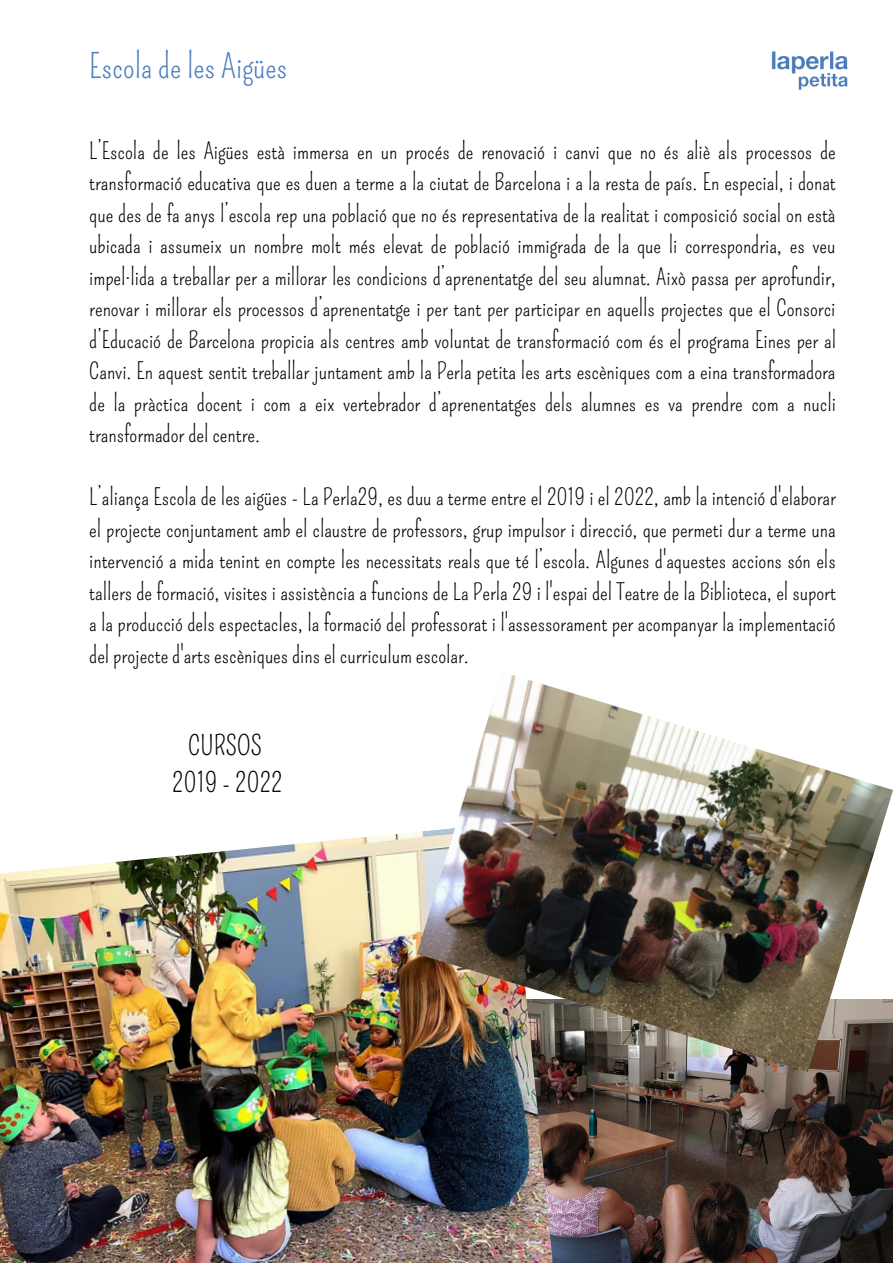
<style>
.page{position:relative;width:893px;height:1264px;background:#fff}
.page>*{position:absolute;margin:0;border:0;box-sizing:border-box;transform-origin:0 0}
.t1{font:33px "Pompiere";color:#4b7dbc}
.t2{font:26.85px/36.9px "Pompiere";color:#000;text-align:center}
.t3{font:22.5px/31.5px "Pompiere";color:#000;text-align:justify}
</style>
<div class="page">
<img style="left:771px;top:51px;width:77px;height:39px">
<img style="left:552px;top:1072px;width:340px;height:190px">
<img style="left:0;top:832px;width:552px;height:430px">
<img style="left:417px;top:675px;width:475px;height:397px">
<h1 class="t1" style="left:89px;top:47px;width:199px">Escola de les Aigües</h1>
<p class="t3" style="left:89px;top:136px;width:748px">L’Escola de les Aigües està immersa en un procés de renovació i canvi que no és aliè als processos de transformació educativa que es duen a terme a la ciutat de Barcelona i a la resta de país. En especial, i donat que des de fa anys l’escola rep una població que no és representativa de la realitat i composició social on està ubicada i assumeix un nombre molt més elevat de població immigrada de la que li correspondria, es veu impel·lida a treballar per a millorar les condicions d’aprenentatge del seu alumnat. Això passa per aprofundir, renovar i millorar els processos d’aprenentatge i per tant per participar en aquells projectes que el Consorci d’Educació de Barcelona propicia als centres amb voluntat de transformació com és el programa Eines per al Canvi. En aquest sentit treballar juntament amb la Perla petita les arts escèniques com a eina transformadora de la pràctica docent i com a eix vertebrador d’aprenentatges dels alumnes es va prendre com a nucli transformador del centre.</p>
<p class="t3" style="left:89px;top:482px;width:748px">L’aliança Escola de les aigües - La Perla29, es duu a terme entre el 2019 i el 2022, amb la intenció d'elaborar el projecte conjuntament amb el claustre de professors, grup impulsor i direcció, que permeti dur a terme una intervenció a mida tenint en compte les necessitats reals que té l’escola. Algunes d'aquestes accions són els tallers de formació, visites i assistència a funcions de La Perla 29 i l'espai del Teatre de la Biblioteca, el suport a la producció dels espectacles, la formació del professorat i l'assessorament per acompanyar la implementació del projecte d'arts escèniques dins el curriculum escolar.</p>
<p class="t2" style="left:172px;top:727px;width:112px">CURSOS<br>2019 - 2022</p>
</div>
